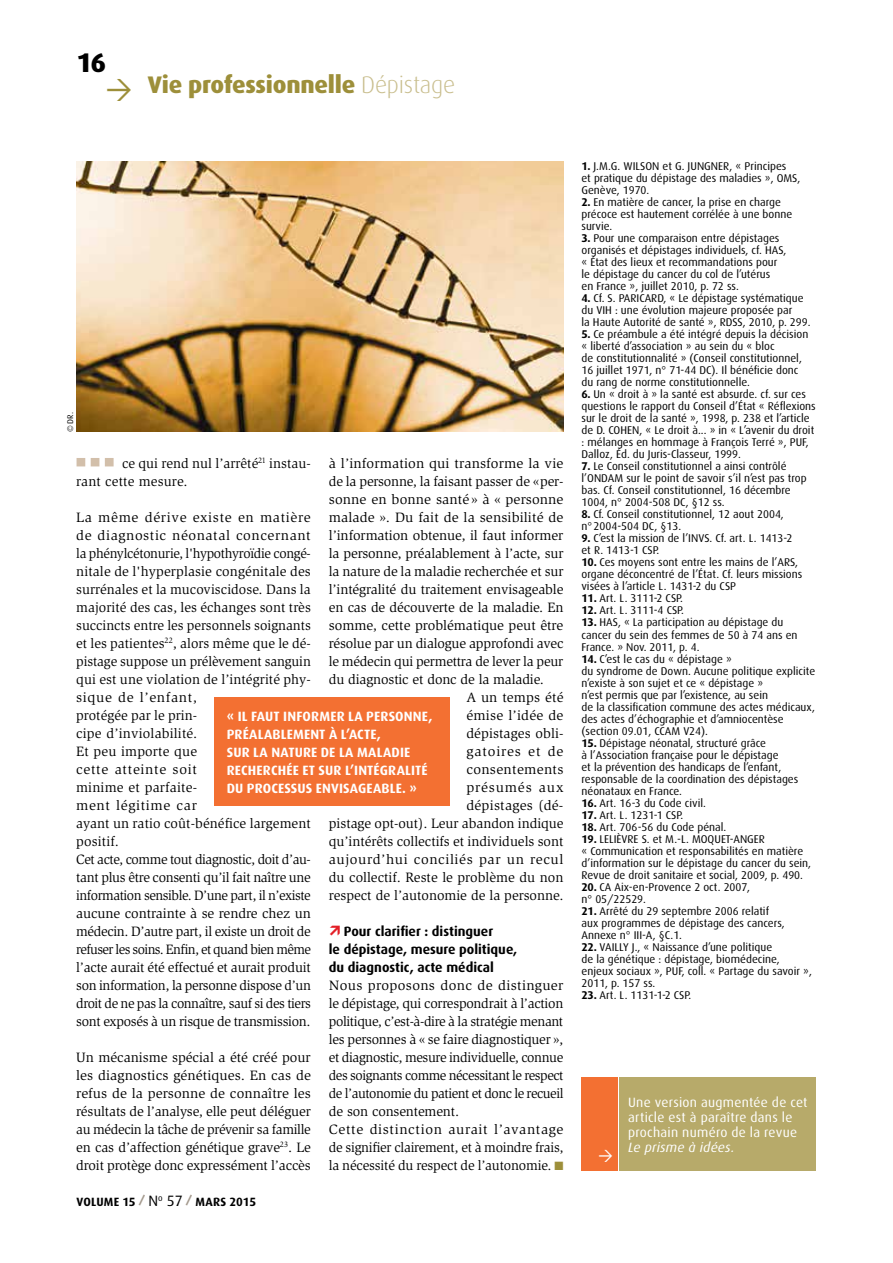
<style>
.page{position:relative;width:893px;height:1263px;background:#fff}
.page>*{position:absolute;margin:0;border:0;box-sizing:border-box;transform-origin:0 0}
.t1{font:800 27px "Dax";color:#000}
.t2{font:800 24px "Dax";letter-spacing:-.01em;color:#9d8f3a}
.t3{font:13.95px/18px "Slimbach Std";letter-spacing:-.01em;color:#000}
.t4{font:13.95px "Slimbach Std";letter-spacing:.01em;color:#000}
.t5{font:13.95px "Slimbach Std";letter-spacing:.04em;color:#000}
.t6{font:13.95px "Slimbach Std";letter-spacing:.015em;color:#000}
.t7{font:13.95px "Slimbach Std";letter-spacing:.06em;color:#000}
.t8{font:13.95px "Slimbach Std";letter-spacing:.02em;color:#000}
.t9{font:700 13.5px/18px "Dax";letter-spacing:.01em;color:#fff}
.t10{font:700 13.5px/18px "Dax";color:#000}
.t11{font:13.5px/15px "Dax";letter-spacing:.02em;color:#fff}
.t12{font:italic 13.5px "Dax";letter-spacing:.02em;color:#fff}
.t13{font:700 12px "Dax";letter-spacing:.01em;color:#000}
.t14{font:11.25px/12px "Dax";color:#000}
.t15{font:8.25px "Dax";color:#000}
.s1{font-weight:300;color:#c9be8e}
.s2{color:#9d8f3a}
.s3{font-weight:400;font-size:15px}
.s4{font-weight:700}
</style>
<div class="page">
<svg style="left:77px;top:458px;width:37px;height:8px"></svg>
<img style="left:77px;top:162px;width:486px;height:270px">
<div style="left:214px;top:697px;width:235px;height:108px;background:#f37032"></div>
<div style="left:620px;top:1077px;width:196px;height:93px;background:#b7aa6a"></div>
<div style="left:581px;top:1077px;width:36px;height:93px;background:#f37032"></div>
<h1 class="t1" style="left:77px;top:47px;width:31px">16</h1>
<h2 class="t2" style="left:148px;top:71px;width:309px">Vie professionnelle <span class="s1">Dépistage</span></h2>
<p class="t15" style="left:66px;top:432px;width:21px;rotate:-90deg">©DR.</p>
<p class="t3" style="left:76px;top:454px;width:236px;text-indent:46px">ce qui rend nul l’arrêté<sup>21</sup> instau&shy;rant cette mesure.</p>
<p class="t3" style="left:76px;top:508px;width:236px">La même dérive existe en matière de diagnostic néonatal concernant la phénylcétonurie, l'hypothyroïdie congé&shy;nitale de l'hyperplasie congénitale des surrénales et la mucoviscidose. Dans la majorité des cas, les échanges sont très succincts entre les personnels soignants et les patientes<sup>22</sup>, alors même que le dé&shy;pistage suppose un prélèvement sanguin qui est une violation de l’intégrité phy&shy;sique de l’enfant,<br>protégée par le prin-<br>cipe d’inviolabilité.<br>Et peu importe que<br>cette atteinte soit<br>minime et parfaite-<br>ment légitime car<br>ayant un ratio coût-bénéfice largement positif.<br>Cet acte, comme tout diagnostic, doit d’au&shy;tant plus être consenti qu’il fait naître une information sensible. D’une part, il n’existe aucune contrainte à se rendre chez un médecin. D’autre part, il existe un droit de refuser les soins. Enfin, et quand bien même l’acte aurait été effectué et aurait produit son information, la personne dispose d’un droit de ne pas la connaître, sauf si des tiers sont exposés à un risque de transmission.</p>
<p class="t3" style="left:76px;top:1048px;width:236px;text-align:justify">Un mécanisme spécial a été créé pour les diagnostics génétiques. En cas de refus de la personne de connaître les résultats de l’analyse, elle peut déléguer au médecin la tâche de prévenir sa famille en cas d’affection génétique grave<sup>23</sup>. Le droit protège donc expressément l’accès</p>
<p class="t4" style="left:329px;top:455px;width:236px">à l’information qui transforme la vie</p>
<p class="t3" style="left:329px;top:472px;width:236px">de la personne, la faisant passer de «per-</p>
<p class="t4" style="left:329px;top:491px;width:236px">sonne en bonne santé » à « personne</p>
<p class="t4" style="left:329px;top:509px;width:236px">malade ». Du fait de la sensibilité de</p>
<p class="t3" style="left:329px;top:526px;width:236px">l’information obtenue, il faut informer</p>
<p class="t3" style="left:329px;top:544px;width:236px">la personne, préalablement à l’acte, sur</p>
<p class="t3" style="left:329px;top:562px;width:236px">la nature de la maladie recherchée et sur</p>
<p class="t3" style="left:329px;top:580px;width:236px">l’intégralité du traitement envisageable</p>
<p class="t3" style="left:329px;top:598px;width:236px">en cas de découverte de la maladie. En</p>
<p class="t3" style="left:329px;top:616px;width:236px">somme, cette problématique peut être</p>
<p class="t3" style="left:329px;top:634px;width:236px">résolue par un dialogue approfondi avec</p>
<p class="t3" style="left:329px;top:652px;width:236px">le médecin qui permettra de lever la peur</p>
<p class="t3" style="left:329px;top:670px;width:217px">du diagnostic et donc de la maladie.</p>
<p class="t4" style="left:466px;top:689px;width:99px">A un temps été</p>
<p class="t6" style="left:466px;top:707px;width:99px">émise l’idée de</p>
<p class="t3" style="left:466px;top:724px;width:99px">dépistages obli-</p>
<p class="t7" style="left:466px;top:743px;width:99px">gatoires et de</p>
<p class="t8" style="left:466px;top:761px;width:99px">consentements</p>
<p class="t7" style="left:466px;top:779px;width:99px">présumés aux</p>
<p class="t6" style="left:466px;top:797px;width:99px">dépistages (dé-</p>
<p class="t3" style="left:329px;top:814px;width:236px">pistage opt-out). Leur abandon indique</p>
<p class="t3" style="left:329px;top:832px;width:236px">qu’intérêts collectifs et individuels sont</p>
<p class="t5" style="left:329px;top:851px;width:236px">aujourd’hui conciliés par un recul</p>
<p class="t3" style="left:329px;top:868px;width:236px">du collectif. Reste le problème du non</p>
<p class="t3" style="left:329px;top:886px;width:236px">respect de l’autonomie de la personne.</p>
<p class="t10" style="left:329px;top:922px;width:190px;text-indent:15px">Pour clarifier : distinguer<br>le dépistage, mesure politique, du diagnostic, acte médical</p>
<p class="t3" style="left:329px;top:976px;width:236px">Nous proposons donc de distinguer le dépistage, qui correspondrait à l’action politique, c’est-à-dire à la stratégie menant les personnes à « se faire diagnostiquer », et diagnostic, mesure individuelle, connue des soignants comme nécessitant le respect de l’autonomie du patient et donc le recueil de son consentement.<br>Cette distinction aurait l’avantage de signifier clairement, et à moindre frais, la nécessité du respect de l’autonomie. <span class="s2">■</span></p>
<p class="t9" style="left:227px;top:707px;width:207px">« IL FAUT INFORMER LA PERSONNE,<br>PRÉALABLEMENT À L’ACTE,<br>SUR LA NATURE DE LA MALADIE<br>RECHERCHÉE ET SUR L’INTÉGRALITÉ<br>DU PROCESSUS ENVISAGEABLE. »</p>
<p class="t13" style="left:77px;top:1195px;width:181px">VOLUME 15 <sup>/</sup> <span class="s3">N</span><sup>o</sup> <span class="s3">57</span> <sup>/</sup> MARS 2015</p>
<p class="t14" style="left:581px;top:160px;width:220px"><span class="s4">1.</span> J.M.G. WILSON et G. JUNGNER, « Principes<br>et pratique du dépistage des maladies », OMS,<br>Genève, 1970.</p>
<p class="t14" style="left:581px;top:197px;width:212px"><span class="s4">2.</span> En matière de cancer, la prise en charge précoce est hautement corrélée à une bonne survie.</p>
<p class="t14" style="left:581px;top:233px;width:206px"><span class="s4">3.</span> Pour une comparaison entre dépistages organisés et dépistages individuels, cf. HAS, « État des lieux et recommandations pour le dépistage du cancer du col de l’utérus<br>en France », juillet 2010, p. 72 ss.</p>
<p class="t14" style="left:581px;top:293px;width:231px"><span class="s4">4.</span> Cf. S. PARICARD, « Le dépistage systématique du VIH : une évolution majeure proposée par<br>la Haute Autorité de santé », RDSS, 2010, p. 299.</p>
<p class="t14" style="left:581px;top:329px;width:228px"><span class="s4">5.</span> Ce préambule a été intégré depuis la décision « liberté d’association » au sein du « bloc<br>de constitutionnalité » (Conseil constitutionnel, 16 juillet 1971, n° 71-44 DC). Il bénéficie donc du rang de norme constitutionnelle.</p>
<p class="t14" style="left:581px;top:389px;width:236px"><span class="s4">6.</span> Un « droit à » la santé est absurde. cf. sur ces questions le rapport du Conseil d’État « Réflexions sur le droit de la santé », 1998, p. 238 et l’article de D. COHEN, « Le droit à... » in « L’avenir du droit : mélanges en hommage à François Terré », PUF, Dalloz, Éd. du Juris-Classeur, 1999.</p>
<p class="t14" style="left:581px;top:461px;width:227px"><span class="s4">7.</span> Le Conseil constitutionnel a ainsi contrôlé l’ONDAM sur le point de savoir s’il n’est pas trop bas. Cf. Conseil constitutionnel, 16 décembre 1004, n° 2004-508 DC, §12 ss.</p>
<p class="t14" style="left:581px;top:509px;width:204px"><span class="s4">8.</span> Cf. Conseil constitutionnel, 12 aout 2004, n°2004-504 DC, §13.</p>
<p class="t14" style="left:581px;top:533px;width:212px"><span class="s4">9.</span> C’est la mission de l’INVS. Cf. art. L. 1413-2 et R. 1413-1 CSP.</p>
<p class="t14" style="left:581px;top:557px;width:222px"><span class="s4">10.</span> Ces moyens sont entre les mains de l’ARS, organe déconcentré de l’État. Cf. leurs missions visées à l’article L. 1431-2 du CSP</p>
<p class="t14" style="left:581px;top:593px;width:103px"><span class="s4">11.</span> Art. L. 3111-2 CSP.</p>
<p class="t14" style="left:581px;top:605px;width:104px"><span class="s4">12.</span> Art. L. 3111-4 CSP.</p>
<p class="t14" style="left:581px;top:617px;width:218px"><span class="s4">13.</span> HAS, « La participation au dépistage du cancer du sein des femmes de 50 à 74 ans en<br>France. » Nov. 2011, p. 4.</p>
<p class="t14" style="left:581px;top:653px;width:235px"><span class="s4">14.</span> C’est le cas du « dépistage »<br>du syndrome de Down. Aucune politique explicite n’existe à son sujet et ce « dépistage »<br>n’est permis que par l’existence, au sein<br>de la classification commune des actes médicaux, des actes d’échographie et d’amniocentèse (section 09.01, CCAM V24).</p>
<p class="t14" style="left:581px;top:737px;width:218px"><span class="s4">15.</span> Dépistage néonatal, structuré grâce<br>à l’Association française pour le dépistage<br>et la prévention des handicaps de l’enfant, responsable de la coordination des dépistages néonataux en France.</p>
<p class="t14" style="left:581px;top:797px;width:126px"><span class="s4">16.</span> Art. 16-3 du Code civil.</p>
<p class="t14" style="left:581px;top:809px;width:103px"><span class="s4">17.</span> Art. L. 1231-1 CSP.</p>
<p class="t14" style="left:581px;top:821px;width:146px"><span class="s4">18.</span> Art. 706-56 du Code pénal.</p>
<p class="t14" style="left:581px;top:833px;width:231px"><span class="s4">19.</span> LELIÈVRE S. et M.-L. MOQUET-ANGER<br>« Communication et responsabilités en matière d’information sur le dépistage du cancer du sein, Revue de droit sanitaire et social, 2009, p. 490.</p>
<p class="t14" style="left:581px;top:881px;width:170px"><span class="s4">20.</span> CA Aix-en-Provence 2 oct. 2007, n° 05/22529.</p>
<p class="t14" style="left:581px;top:905px;width:205px"><span class="s4">21.</span> Arrêté du 29 septembre 2006 relatif aux programmes de dépistage des cancers,<br>Annexe n° III-A, §C.1.</p>
<p class="t14" style="left:581px;top:941px;width:232px"><span class="s4">22.</span> VAILLY J., « Naissance d’une politique<br>de la génétique : dépistage, biomédecine, enjeux sociaux », PUF, coll. « Partage du savoir », 2011, p. 157 ss.</p>
<p class="t14" style="left:581px;top:989px;width:111px"><span class="s4">23.</span> Art. L. 1131-1-2 CSP.</p>
<p class="t11" style="left:628px;top:1095px;width:181px">Une version augmentée de cet article est à paraître dans le prochain numéro de la revue</p>
<p class="t12" style="left:628px;top:1140px;width:108px">Le prisme à idées.</p>
</div>
